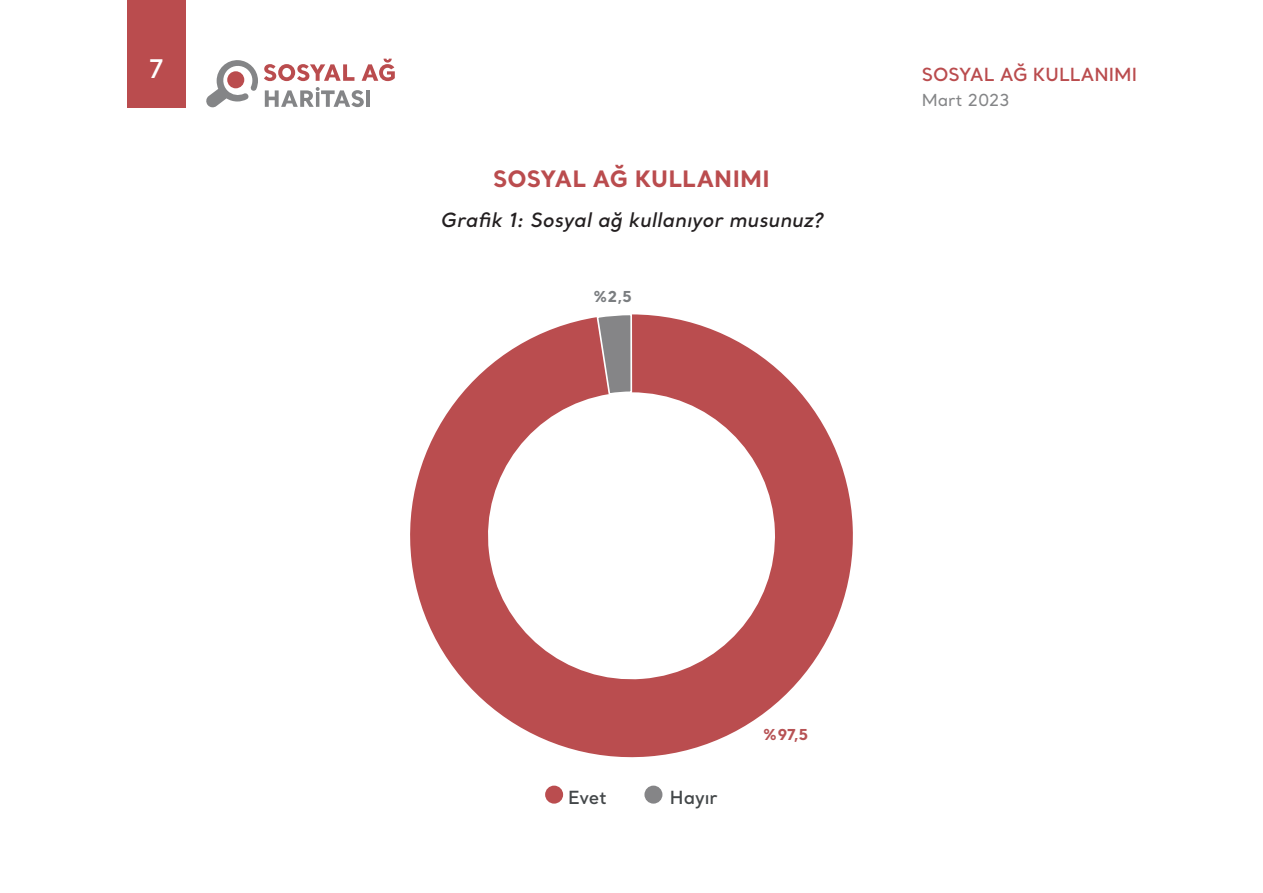
<style>
.page{position:relative;width:1263px;height:893px;background:#fff}
.page>*{position:absolute;margin:0;border:0;box-sizing:border-box;transform-origin:0 0}
.t1{font:600 25.5px "Santral";color:#fff}
.ANA_METIN{font:700 22.5px "Santral";color:#ba4c4e}
.ANA_METIN-2{font:italic 600 19.5px "Santral";letter-spacing:.01em;color:#231f20}
.t2{font:600 18px "Santral";color:#ba4c4e}
.t3{font:600 18px "Santral";color:#434749}
.t4{font:500 16.5px "Santral";color:#848587}
.t5{font:700 15px "Santral";color:#b75254}
.t6{font:700 15px "Santral";color:#7a7d80}
</style>
<div class="page">
<svg style="left:206px;top:60px;width:52px;height:48px"></svg>
<svg style="left:264px;top:64px;width:90px;height:17px"></svg>
<svg style="left:362px;top:59px;width:33px;height:22px"></svg>
<svg style="left:265px;top:87px;width:99px;height:20px"></svg>
<hr style="left:366px;top:90px;width:4px;height:17px;background:#848587">
<div style="left:128px;top:0;width:58px;height:107px;background:#ba4c4e"></div>
<div style="left:545px;top:786px;width:18px;height:18px;background:#ba4d4f;border-radius:50%"></div>
<div style="left:644px;top:786px;width:18px;height:18px;background:#858587;border-radius:50%"></div>
<svg style="left:410px;top:314px;width:443px;height:444px"></svg>
<svg style="left:596px;top:314px;width:37px;height:82px;background:#a08b8d"></svg>
<h1 class="t1" style="left:149px;top:52px;width:16px">7</h1>
<p class="ANA_METIN" style="left:493px;top:164px;width:278px">SOSYAL AĞ KULLANIMI</p>
<p class="ANA_METIN-2" style="left:440px;top:207px;width:384px">Grafik 1: Sosyal ağ kullanıyor musunuz?</p>
<p class="t6" style="left:593px;top:286px;width:40px">%2,5</p>
<p class="t2" style="left:922px;top:62px;width:217px">SOSYAL AĞ KULLANIMI</p>
<p class="t4" style="left:922px;top:90px;width:89px">Mart 2023</p>
<p class="t3" style="left:568px;top:785px;width:40px">Evet</p>
<p class="t3" style="left:670px;top:785px;width:49px">Hayır</p>
<p class="t5" style="left:763px;top:724px;width:47px">%97,5</p>
</div>
